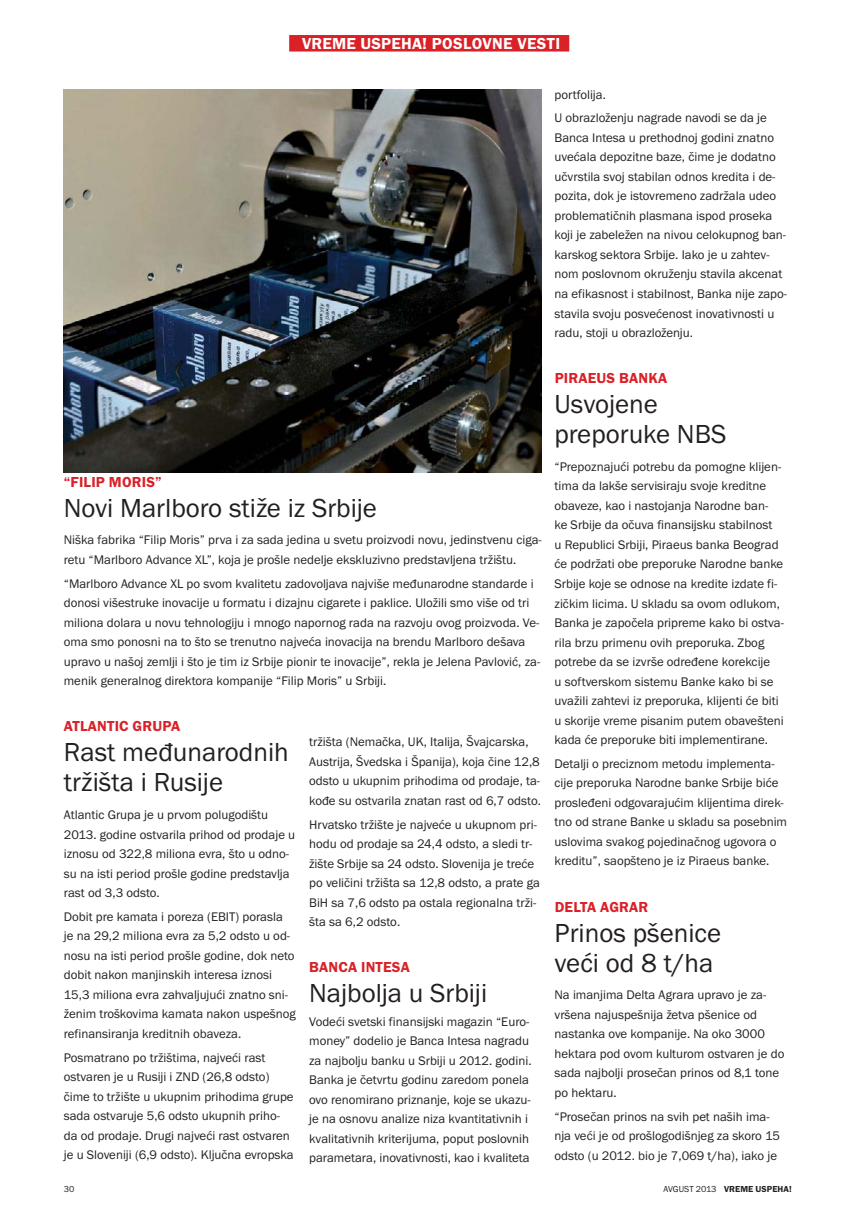
<style>
.page{position:relative;width:851px;height:1212px;background:#fff}
.page>*{position:absolute;margin:0;border:0;box-sizing:border-box;transform-origin:0 0}
.t1{font:27px/30px "Franklin Got Itc TOT Boo";color:#231f20}
.t2{font:16.5px "Franklin Got Itc TOT Dem";letter-spacing:.015em;color:#fff}
.t3{font:15px "Franklin Got Itc TOT Dem";letter-spacing:.015em;color:#da2128}
.t4{font:12.9px/19.5px "Franklin Got Itc TOT Boo";color:#231f20}
.t5{font:9px "Franklin Got Itc TOT Dem";letter-spacing:.01em;color:#231f20}
.t6{font:9px "Franklin Got Itc TOT Boo";color:#231f20}
.s1{font-family:"Franklin Got Itc TOT Boo"}
</style>
<div class="page">
<div style="left:289px;top:35px;width:280px;height:17px;background:#da2128"></div>
<img style="left:64px;top:89px;width:477px;height:383px">
<p class="t2" style="left:302px;top:38px;width:259px">VREME USPEHA! POSLOVNE VESTI</p>
<p class="t3" style="left:64px;top:476px;width:99px">“FILIP MORIS”</p>
<p class="t1" style="left:64px;top:494px;width:314px">Novi Marlboro stiže iz Srbije</p>
<p class="t4" style="left:64px;top:531px;width:479px">Niška fabrika “Filip Moris” prva i za sada jedina u svetu proizvodi novu, jedinstvenu ciga&shy;retu “Marlboro Advance XL”, koja je prošle nedelje ekskluzivno predstavljena tržištu.</p>
<p class="t4" style="left:64px;top:574px;width:478px">“Marlboro Advance XL po svom kvalitetu zadovoljava najviše međunarodne standarde i donosi višestruke inovacije u formatu i dizajnu cigarete i paklice. Uložili smo više od tri miliona dolara u novu tehnologiju i mnogo napornog rada na razvoju ovog proizvoda. Ve&shy;oma smo ponosni na to što se trenutno najveća inovacija na brendu Marlboro dešava upravo u našoj zemlji i što je tim iz Srbije pionir te inovacije”, rekla je Jelena Pavlović, za&shy;menik generalnog direktora kompanije “Filip Moris” u Srbiji.</p>
<p class="t3" style="left:64px;top:721px;width:118px">ATLANTIC GRUPA</p>
<p class="t1" style="left:64px;top:739px;width:226px">Rast međunarodnih tržišta i Rusije</p>
<p class="t4" style="left:64px;top:806px;width:233px">Atlantic Grupa je u prvom polugodištu 2013. godine ostvarila prihod od prodaje u iznosu od 322,8 miliona evra, što u odno&shy;su na isti period prošle godine predstavlja rast od 3,3 odsto.</p>
<p class="t4" style="left:64px;top:907px;width:233px">Dobit pre kamata i poreza (EBIT) porasla<br>je na 29,2 miliona evra za 5,2 odsto u od&shy;nosu na isti period prošle godine, dok neto dobit nakon manjinskih interesa iznosi 15,3 miliona evra zahvaljujući znatno sni&shy;ženim troškovima kamata nakon uspešnog refinansiranja kreditnih obaveza.</p>
<p class="t4" style="left:64px;top:1048px;width:231px">Posmatrano po tržištima, najveći rast ostvaren je u Rusiji i ZND (26,8 odsto) čime to tržište u ukupnim prihodima grupe sada ostvaruje 5,6 odsto ukupnih priho&shy;da od prodaje. Drugi najveći rast ostvaren je u Sloveniji (6,9 odsto). Ključna evropska</p>
<p class="t4" style="left:309px;top:733px;width:233px">tržišta (Nemačka, UK, Italija, Švajcarska, Austrija, Švedska i Španija), koja čine 12,8 odsto u ukupnim prihodima od prodaje, ta&shy;kođe su ostvarila znatan rast od 6,7 odsto.</p>
<p class="t4" style="left:309px;top:815px;width:232px">Hrvatsko tržište je najveće u ukupnom pri&shy;hodu od prodaje sa 24,4 odsto, a sledi tr&shy;žište Srbije sa 24 odsto. Slovenija je treće po veličini tržišta sa 12,8 odsto, a prate ga BiH sa 7,6 odsto pa ostala regionalna trži&shy;šta sa 6,2 odsto.</p>
<p class="t3" style="left:309px;top:962px;width:102px">BANCA INTESA</p>
<p class="t1" style="left:309px;top:980px;width:179px">Najbolja u Srbiji</p>
<p class="t4" style="left:309px;top:1012px;width:224px">Vodeći svetski finansijski magazin “Euro&shy;money” dodelio je Banca Intesa nagradu za najbolju banku u Srbiji u 2012. godini.<br>Banka je četvrtu godinu zaredom ponela ovo renomirano priznanje, koje se ukazu&shy;je na osnovu analize niza kvantitativnih i kvalitativnih kriterijuma, poput poslovnih parametara, inovativnosti, kao i kvaliteta</p>
<p class="t4" style="left:554px;top:83px;width:214px;line-height:23.7px">portfolija.<br>U obrazloženju nagrade navodi se da je</p>
<p class="t4" style="left:554px;top:129px;width:234px">Banca Intesa u prethodnoj godini znatno uvećala depozitne baze, čime je dodatno učvrstila svoj stabilan odnos kredita i de&shy;pozita, dok je istovremeno zadržala udeo problematičnih plasmana ispod proseka koji je zabeležen na nivou celokupnog ban&shy;karskog sektora Srbije. Iako je u zahtev&shy;nom poslovnom okruženju stavila akcenat na efikasnost i stabilnost, Banka nije zapo&shy;stavila svoju posvećenost inovativnosti u radu, stoji u obrazloženju.</p>
<p class="t3" style="left:554px;top:373px;width:114px">PIRAEUS BANKA</p>
<p class="t1" style="left:554px;top:391px;width:173px">Usvojene preporuke NBS</p>
<p class="t4" style="left:554px;top:458px;width:231px">“Prepoznajući potrebu da pomogne klijen&shy;tima da lakše servisiraju svoje kreditne obaveze, kao i nastojanja Narodne ban&shy;ke Srbije da očuva finansijsku stabilnost<br>u Republici Srbiji, Piraeus banka Beograd će podržati obe preporuke Narodne banke Srbije koje se odnose na kredite izdate fi&shy;zičkim licima. U skladu sa ovom odlukom, Banka je započela pripreme kako bi ostva&shy;rila brzu primenu ovih preporuka. Zbog potrebe da se izvrše određene korekcije<br>u softverskom sistemu Banke kako bi se uvažili zahtevi iz preporuka, klijenti će biti u skorije vreme pisanim putem obavešteni kada će preporuke biti implementirane.</p>
<p class="t4" style="left:554px;top:754px;width:234px">Detalji o preciznom metodu implementa&shy;cije preporuka Narodne banke Srbije biće prosleđeni odgovarajućim klijentima direk&shy;tno od strane Banke u skladu sa posebnim uslovima svakog pojedinačnog ugovora o kreditu”, saopšteno je iz Piraeus banke.</p>
<p class="t3" style="left:554px;top:901px;width:95px">DELTA AGRAR</p>
<p class="t1" style="left:554px;top:919px;width:168px">Prinos pšenice veći od 8 t/ha</p>
<p class="t4" style="left:554px;top:986px;width:231px">Na imanjima Delta Agrara upravo je za&shy;vršena najuspešnija žetva pšenice od nastanka ove kompanije. Na oko 3000 hektara pod ovom kulturom ostvaren je do sada najbolji prosečan prinos od 8,1 tone po hektaru.</p>
<p class="t4" style="left:554px;top:1107px;width:227px">“Prosečan prinos na svih pet naših ima&shy;nja veći je od prošlogodišnjeg za skoro 15 odsto (u 2012. bio je 7,069 t/ha), iako je</p>
<p class="t6" style="left:64px;top:1186px;width:12px">30</p>
<p class="t5" style="left:663px;top:1186px;width:130px"><span class="s1">AVGUST 2013</span> VREME USPEHA!</p>
</div>
